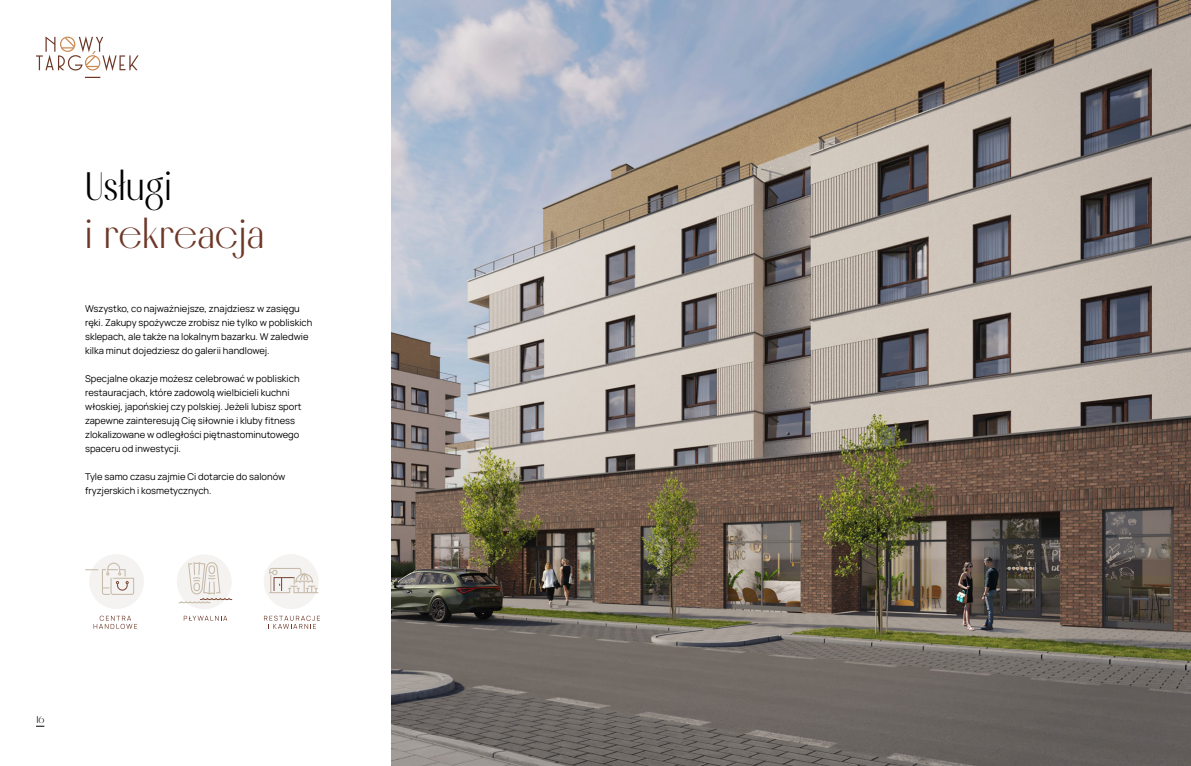
<style>
.page{position:relative;width:1191px;height:766px;background:#fff}
.page>*{position:absolute;margin:0;border:0;box-sizing:border-box;transform-origin:0 0}
.t1{font:40px "Melodrama";letter-spacing:-.005em;color:#6d3828}
.t2{font:40px "Melodrama";color:#000}
.t3{font:10px "Melodrama";color:#000}
.t4{font:9.4px/14px "Manrope";color:#000}
</style>
<div class="page">
<svg style="left:36px;top:36px;width:103px;height:42px"></svg>
<img style="left:391px;top:0;width:800px;height:765px">
<div style="left:177px;top:554px;width:55px;height:55px;background:#f5f3f1;border-radius:50%"></div>
<svg style="left:178px;top:562px;width:54px;height:41px"></svg>
<svg style="left:184px;top:615px;width:43px;height:5px"></svg>
<div style="left:89px;top:554px;width:55px;height:55px;background:#f5f3f1;border-radius:50%"></div>
<svg style="left:85px;top:562px;width:49px;height:32px"></svg>
<svg style="left:94px;top:615px;width:43px;height:13px"></svg>
<div style="left:264px;top:554px;width:55px;height:55px;background:#f5f3f1;border-radius:50%"></div>
<svg style="left:269px;top:568px;width:49px;height:25px"></svg>
<svg style="left:264px;top:615px;width:56px;height:13px"></svg>
<h1 class="t2" style="left:85px;top:164px;width:88px">Usługi</h1>
<h1 class="t1" style="left:85px;top:212px;width:181px">i rekreacja</h1>
<p class="t4" style="left:85px;top:301px;width:229px">Wszystko, co najważniejsze, znajdziesz w zasięgu ręki. Zakupy spożywcze zrobisz nie tylko w pobliskich sklepach, ale także na lokalnym bazarku. W zaledwie kilka minut dojedziesz do galerii handlowej.</p>
<p class="t4" style="left:85px;top:371px;width:218px">Specjalne okazje możesz celebrować w pobliskich restauracjach, które zadowolą wielbicieli kuchni włoskiej, japońskiej czy polskiej. Jeżeli lubisz sport zapewne zainteresują Cię siłownie i kluby fitness zlokalizowane w odległości piętnastominutowego spaceru od inwestycji.</p>
<p class="t4" style="left:85px;top:469px;width:202px">Tyle samo czasu zajmie Ci dotarcie do salonów fryzjerskich i kosmetycznych.</p>
<p class="t3" style="left:36px;top:714px;width:10px">16</p>
</div>
